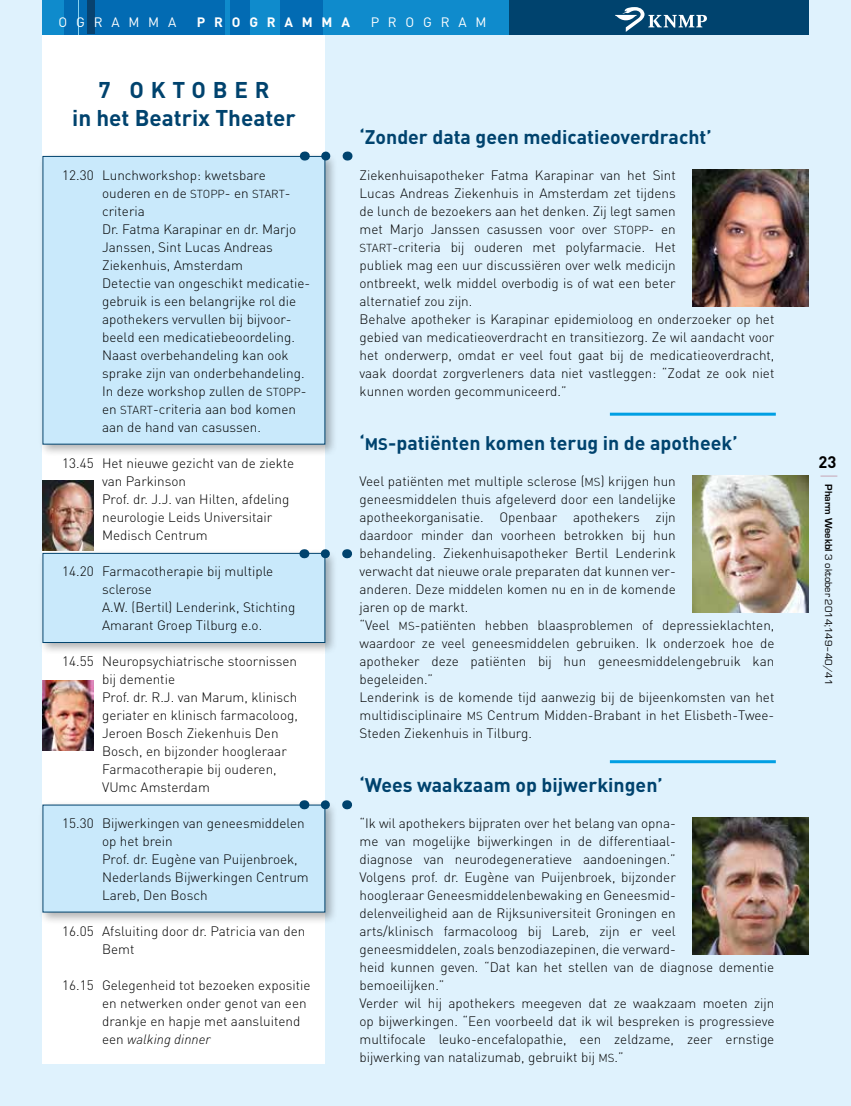
<style>
.page{position:relative;width:851px;height:1106px;background:#fff}
.page>*{position:absolute;margin:0;border:0;box-sizing:border-box;transform-origin:0 0}
.t1{font:700 22.5px/28.5px "DIN";color:#00436e;text-align:center}
.t2{font:700 19.5px "DIN";color:#00436e}
.t3{font:700 16.5px "DIN";color:#000}
.t4{font:300 13.5px/18px "DIN";color:#000}
.t5{font:13.5px "DIN";letter-spacing:.65em;color:#fff}
.t6{font:700 13.5px "DIN";letter-spacing:.65em;color:#fff}
.t7{font:10.5px "Eurostile";color:#000}
.s1{font-family:"DIN Light SC850";font-weight:400;font-size:11.55px}
.s2{font-style:italic}
.s3{font-family:"DIN Bold SC850";font-weight:400;font-size:16.65px}
.s4{font-family:"DIN";font-weight:300;font-size:19.5px;color:#c8a8b8}
.s5{font-weight:700}
</style>
<div class="page">
<div style="left:0;top:0;width:850px;height:1106px;background:#dff2fd"></div>
<div style="left:43px;top:35px;width:282px;height:1028px;background:#fff"></div>
<div style="left:508px;top:0;width:301px;height:34px;background:#00436e"></div>
<svg style="left:615px;top:7px;width:91px;height:25px"></svg>
<div style="left:320px;top:0;width:188px;height:34px;background:#0f8bcc"></div>
<div style="left:64px;top:0;width:258px;height:34px;background:#026bb3"></div>
<div style="left:43px;top:0;width:21px;height:34px;background:#0f8bcc"></div>
<div style="left:88px;top:0;width:7px;height:34px;background:#08426f"></div>
<div style="left:251px;top:0;width:29px;height:34px;background:#0f8bcc"></div>
<div style="left:225px;top:0;width:5px;height:34px;background:#0f8bcc"></div>
<hr style="left:78px;top:0;width:1px;height:34px;background:#86d0ef">
<div style="left:39px;top:152px;width:299px;height:305px;background:#000;opacity:.3"></div>
<div style="left:43px;top:156px;width:282px;height:288px;background:#c9e9fb"></div>
<div style="left:39px;top:549px;width:299px;height:106px;background:#000;opacity:.3"></div>
<div style="left:43px;top:553px;width:282px;height:90px;background:#c9e9fb;border:1px solid #00436e"></div>
<img style="left:692px;top:169px;width:116px;height:137px">
<img style="left:43px;top:480px;width:51px;height:70px">
<svg style="left:325px;top:549px;width:11px;height:9px"></svg>
<svg style="left:325px;top:151px;width:11px;height:9px"></svg>
<hr style="left:609px;top:760px;width:166px;height:3px;background:#009fe3">
<img style="left:692px;top:476px;width:116px;height:137px">
<img style="left:692px;top:817px;width:116px;height:137px">
<hr style="left:609px;top:413px;width:166px;height:3px;background:#009fe3">
<img style="left:43px;top:680px;width:51px;height:70px">
<div style="left:39px;top:800px;width:299px;height:125px;background:#000;opacity:.3"></div>
<div style="left:43px;top:804px;width:282px;height:108px;background:#c9e9fb"></div>
<svg style="left:325px;top:800px;width:11px;height:9px"></svg>
<p class="t5" style="left:59px;top:14px;width:119px">OGRAMMA</p>
<p class="t6" style="left:197px;top:13px;width:154px">PROGRAMMA</p>
<p class="t5" style="left:370px;top:14px;width:117px">PROGRAM</p>
<h1 class="t1" style="left:72px;top:74px;width:225px">7 OKTOBER<br>in het Beatrix Theater</h1>
<p class="t4" style="left:102px;top:166px;width:210px;text-indent:-40px">12.30 Lunchworkshop: kwetsbare ouderen en de <span class="s1">STOPP</span>- en <span class="s1">START&shy;</span>criteria<br>Dr. Fatma Karapinar en dr. Marjo<br>Janssen, Sint Lucas Andreas<br>Ziekenhuis, Amsterdam<br>Detectie van ongeschikt medicatie&shy;gebruik is een belangrijke rol die apothekers vervullen bij bijvoor&shy;beeld een medicatiebeoordeling.<br>Naast overbehandeling kan ook sprake zijn van onderbehandeling.<br>In deze workshop zullen de <span class="s1">STOPP&shy;</span>en <span class="s1">START</span>-criteria aan bod komen aan de hand van casussen.</p>
<p class="t4" style="left:102px;top:454px;width:194px;text-indent:-40px">13.45 Het nieuwe gezicht van de ziekte van Parkinson<br>Prof. dr. J.J. van Hilten, afdeling neurologie Leids Universitair<br>Medisch Centrum</p>
<p class="t4" style="left:102px;top:562px;width:195px;text-indent:-40px">14.20 Farmacotherapie bij multiple sclerose<br>A.W. (Bertil) Lenderink, Stichting<br>Amarant Groep Tilburg e.o.</p>
<p class="t4" style="left:102px;top:652px;width:197px;text-indent:-40px">14.55 Neuropsychiatrische stoornissen bij dementie<br>Prof. dr. R.J. van Marum, klinisch geriater en klinisch farmacoloog,<br>Jeroen Bosch Ziekenhuis Den<br>Bosch, en bijzonder hoogleraar<br>Farmacotherapie bij ouderen,<br>VUmc Amsterdam</p>
<p class="t4" style="left:102px;top:814px;width:208px;text-indent:-40px">15.30 Bijwerkingen van geneesmiddelen op het brein<br>Prof. dr. Eugène van Puijenbroek,<br>Nederlands Bijwerkingen Centrum<br>Lareb, Den Bosch</p>
<p class="t4" style="left:102px;top:922px;width:205px;text-indent:-40px">16.05 Afsluiting door dr. Patricia van den<br>Bemt</p>
<p class="t4" style="left:102px;top:976px;width:210px;text-indent:-40px">16.15 Gelegenheid tot bezoeken expositie en netwerken onder genot van een drankje en hapje met aansluitend een <span class="s2">walking dinner</span></p>
<h2 class="t2" style="left:359px;top:124px;width:353px">‘Zonder data geen medicatieoverdracht’</h2>
<p class="t4" style="left:359px;top:166px;width:416px">Ziekenhuisapotheker Fatma Karapinar van het Sint<br>Lucas Andreas Ziekenhuis in Amsterdam zet tijdens<br>de lunch de bezoekers aan het denken. Zij legt samen<br>met Marjo Janssen casussen voor over <span class="s1">STOPP</span>- en<br><span class="s1">START</span>-criteria bij ouderen met polyfarmacie. Het<br>publiek mag een uur discussiëren over welk medicijn<br>ontbreekt, welk middel overbodig is of wat een beter<br>alternatief zou zijn.<br>Behalve apotheker is Karapinar epidemioloog en onderzoeker op het gebied van medicatieoverdracht en transitiezorg. Ze wil aandacht voor het onderwerp, omdat er veel fout gaat bij de medicatieoverdracht, vaak doordat zorgverleners data niet vastleggen: “Zodat ze ook niet kunnen worden gecommuniceerd.”</p>
<h2 class="t2" style="left:359px;top:430px;width:379px">‘<span class="s3">ms</span>-patiënten komen terug in de apotheek’</h2>
<p class="t4" style="left:359px;top:472px;width:416px">Veel patiënten met multiple sclerose (<span class="s1">MS</span>) krijgen hun geneesmiddelen thuis afgeleverd door een landelijke apotheekorganisatie. Openbaar apothekers zijn<br>daardoor minder dan voorheen betrokken bij hun<br>behandeling. Ziekenhuisapotheker Bertil Lenderink<br>verwacht dat nieuwe orale preparaten dat kunnen ver-<br>anderen. Deze middelen komen nu en in de komende<br>jaren op de markt.<br>“Veel <span class="s1">MS</span>-patiënten hebben blaasproblemen of depressieklachten, waardoor ze veel geneesmiddelen gebruiken. Ik onderzoek hoe de apotheker deze patiënten bij hun geneesmiddelengebruik kan begeleiden.”<br>Lenderink is de komende tijd aanwezig bij de bijeenkomsten van het multidisciplinaire <span class="s1">MS</span> Centrum Midden-Brabant in het Elisbeth-Twee-Steden Ziekenhuis in Tilburg.</p>
<h2 class="t2" style="left:359px;top:772px;width:305px">‘Wees waakzaam op bijwerkingen’</h2>
<p class="t4" style="left:359px;top:814px;width:416px">“Ik wil apothekers bijpraten over het belang van opna-<br>me van mogelijke bijwerkingen in de differentiaal-<br>diagnose van neurodegeneratieve aandoeningen.”<br>Volgens prof. dr. Eugène van Puijenbroek, bijzonder<br>hoogleraar Geneesmiddelenbewaking en Geneesmid-<br>delenveiligheid aan de Rijksuniversiteit Groningen en<br>arts/klinisch farmacoloog bij Lareb, zijn er veel geneesmiddelen, zoals benzodiazepinen, die verward-<br>heid kunnen geven. “Dat kan het stellen van de diagnose dementie bemoeilijken.”<br>Verder wil hij apothekers meegeven dat ze waakzaam moeten zijn op bijwerkingen. “Een voorbeeld dat ik wil bespreken is progressieve multifocale leuko-encefalopathie, een zeldzame, zeer ernstige bijwerking van natalizumab, gebruikt bij <span class="s1">MS</span>.”</p>
<p class="t3" style="left:818px;top:451px;width:19px">23</p>
<p class="t7" style="left:834px;top:473px;width:213px;rotate:90deg"><span class="s4">|</span> <span class="s5">Pharm Weekbl</span> 3 oktober 2014;149–40/41</p>
</div>
